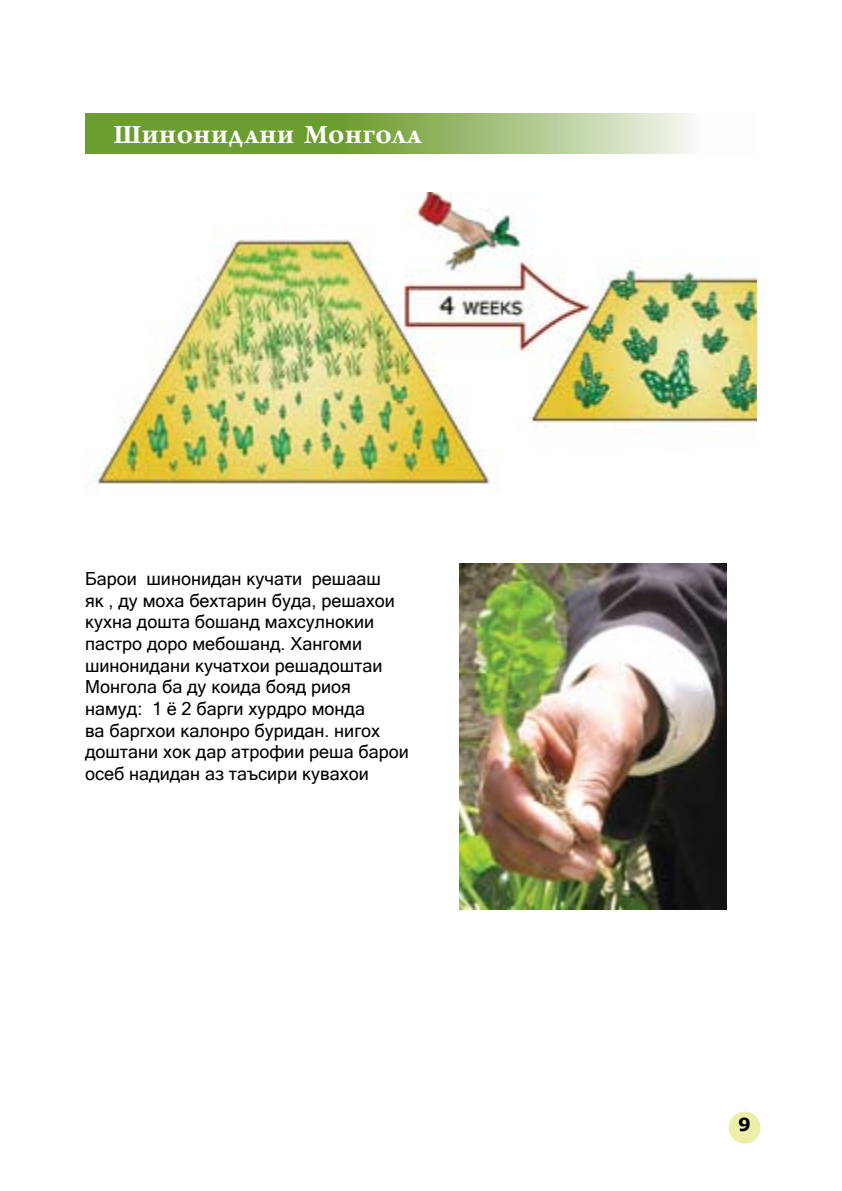
<style>
.page{position:relative;width:842px;height:1191px;background:#fff}
.page>*{position:absolute;margin:0;border:0;box-sizing:border-box;transform-origin:0 0}
.t1{font:700 28px "Arno Pro";letter-spacing:-.005em;color:#fff}
.t2{font:18px/21.6px "Microsoft Sans Serif";color:#000}
.t3{font:700 18px "Verdana";color:#000}
</style>
<div class="page">
<img style="left:85px;top:193px;width:672px;height:293px">
<img style="left:459px;top:563px;width:267px;height:346px">
<div style="left:729px;top:1111px;width:32px;height:32px;background:#ebefaa;border-radius:50%"></div>
<svg style="left:85px;top:113px;width:607px;height:40px;background:#92b565"></svg>
<h1 class="t1" style="left:113px;top:122px;width:310px">Шинонидани Монгола</h1>
<p class="t2" style="left:85px;top:568px;width:325px">Барои шинонидан кучати решааш<br>як , ду моха бехтарин буда, решахои кухна дошта бошанд махсулнокии пастро доро мебошанд. Хангоми шинонидани кучатхои решадоштаи<br>Монгола ба ду коида бояд риоя намуд: 1 ё 2 барги хурдро монда<br>ва баргхои калонро буридан. нигох доштани хок дар атрофии реша барои осеб надидан аз таъсири кувахои</p>
<p class="t3" style="left:738px;top:1114px;width:14px">9</p>
</div>
